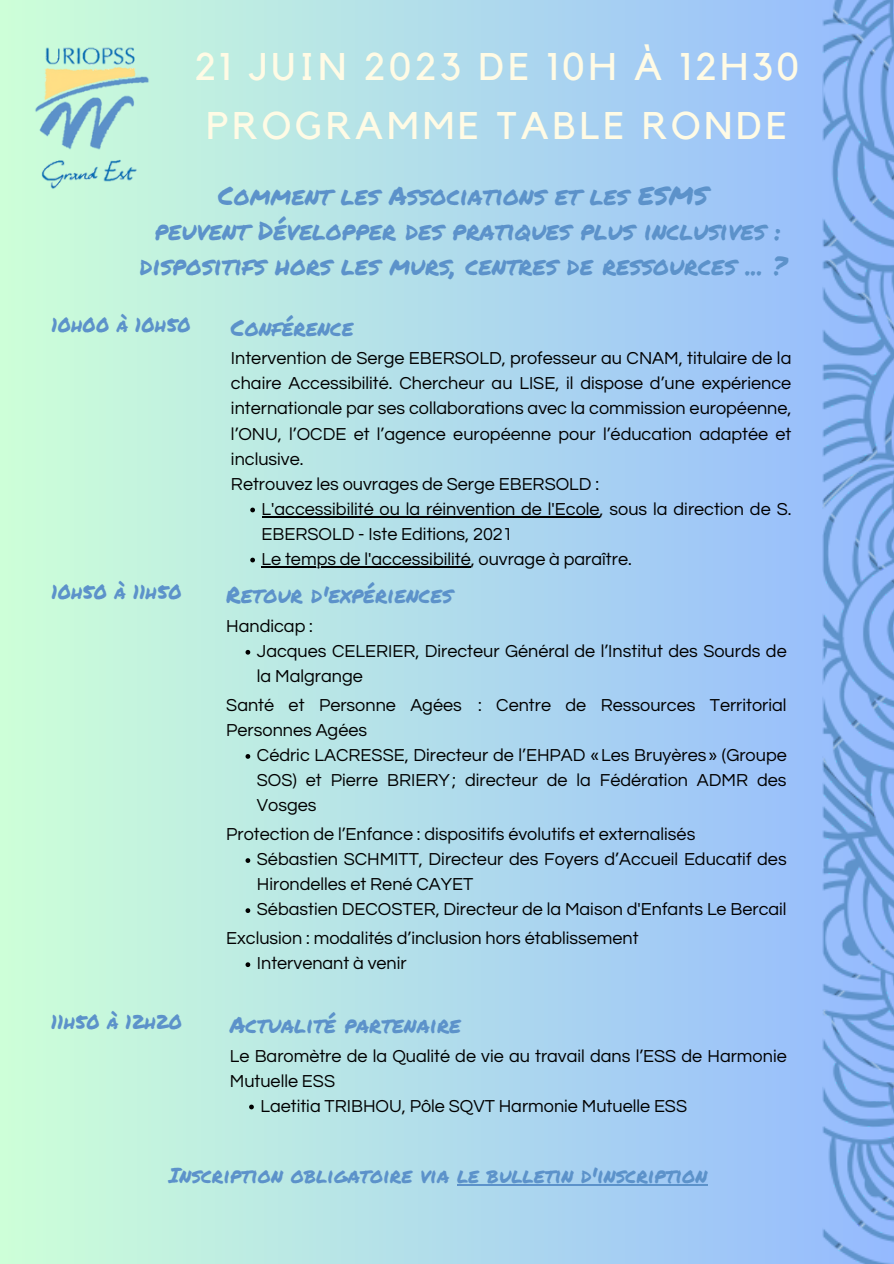
<style>
.page{position:relative;width:894px;height:1264px;background:#fff}
.page>*{position:absolute;margin:0;border:0;box-sizing:border-box;transform-origin:0 0}
.t1{font:38.4px "Kollektif";letter-spacing:.1em;color:#fffbe5}
.t2{font:25.5px/35px "Permanent Marker";color:#5c92ca;text-align:center}
.t3{font:22.5px "Permanent Marker";color:#5c92ca}
.t4{font:21px "Permanent Marker";color:#5c92ca}
.t5{font:19.5px "Permanent Marker";color:#5c92ca}
.t6{font:18px/25px "Questrial";color:#000}
</style>
<div class="page">
<div style="left:0;top:0;width:893px;height:1263px;background:linear-gradient(to right,#cdffd8,#94b9ff)"></div>
<img style="left:34px;top:45px;width:117px;height:146px">
<img style="left:822px;top:0;width:71px;height:1263px">
<svg style="left:250px;top:507px;width:5px;height:5px"></svg>
<hr style="left:261px;top:515px;width:338px;height:2px;background:#000">
<svg style="left:250px;top:557px;width:5px;height:5px"></svg>
<hr style="left:261px;top:565px;width:209px;height:2px;background:#000">
<svg style="left:245px;top:650px;width:5px;height:4px"></svg>
<svg style="left:245px;top:754px;width:5px;height:4px"></svg>
<svg style="left:245px;top:858px;width:5px;height:5px"></svg>
<svg style="left:245px;top:908px;width:5px;height:5px"></svg>
<svg style="left:245px;top:962px;width:5px;height:5px"></svg>
<svg style="left:249px;top:1104px;width:5px;height:5px"></svg>
<hr style="left:457px;top:1184px;width:250px;height:1px;background:#5c92ca">
<p class="t1" style="left:195px;top:49px;width:605px">21 JUIN 2023 DE 10H À 12H30</p>
<p class="t1" style="left:206px;top:107px;width:582px">PROGRAMME TABLE RONDE</p>
<p class="t2" style="left:218px;top:177px;width:491px">Comment les Associations et les ESMS</p>
<p class="t2" style="left:140px;top:212px;width:648px">peuvent Développer des pratiques plus inclusives : dispositifs hors les murs, centres de ressources ... ?</p>
<p class="t5" style="left:52px;top:310px;width:141px">10h00 à 10h50</p>
<p class="t3" style="left:231px;top:311px;width:124px">Conférence</p>
<p class="t6" style="left:231px;top:346px;width:562px;text-align:justify">Intervention de Serge EBERSOLD, professeur au CNAM, titulaire de la chaire Accessibilité. Chercheur au LISE, il dispose d’une expérience internationale par ses collaborations avec la commission européenne, l’ONU, l’OCDE et l’agence européenne pour l’éducation adaptée et inclusive.</p>
<p class="t6" style="left:231px;top:471px;width:369px">Retrouvez les ouvrages de Serge EBERSOLD :</p>
<p class="t5" style="left:51px;top:577px;width:132px">10h50 à 11h50</p>
<p class="t5" style="left:51px;top:1007px;width:132px">11h50 à 12h20</p>
<p class="t6" style="left:261px;top:496px;width:531px">L'accessibilité ou la réinvention de l'Ecole, sous la direction de S.<br>EBERSOLD - Iste Editions, 2021</p>
<p class="t6" style="left:261px;top:546px;width:371px">Le temps de l'accessibilité, ouvrage à paraître.</p>
<p class="t3" style="left:226px;top:578px;width:228px">Retour d'expériences</p>
<p class="t6" style="left:226px;top:614px;width:88px">Handicap :</p>
<p class="t6" style="left:257px;top:639px;width:531px">Jacques CELERIER, Directeur Général de l’Institut des Sourds de la Malgrange</p>
<p class="t6" style="left:226px;top:693px;width:561px">Santé et Personne Agées : Centre de Ressources Territorial<br>Personnes Agées</p>
<p class="t6" style="left:257px;top:743px;width:531px;text-align:justify">Cédric LACRESSE, Directeur de l’EHPAD «Les Bruyères» (Groupe SOS) et Pierre BRIERY; directeur de la Fédération ADMR des Vosges</p>
<p class="t6" style="left:257px;top:847px;width:531px">Sébastien SCHMITT, Directeur des Foyers d’Accueil Educatif des<br>Hirondelles et René CAYET</p>
<p class="t6" style="left:257px;top:897px;width:531px">Sébastien DECOSTER, Directeur de la Maison d'Enfants Le Bercail</p>
<p class="t6" style="left:257px;top:951px;width:151px">Intervenant à venir</p>
<p class="t6" style="left:226px;top:822px;width:470px">Protection de l’Enfance : dispositifs évolutifs et externalisés</p>
<p class="t6" style="left:226px;top:926px;width:414px">Exclusion : modalités d’inclusion hors établissement</p>
<p class="t3" style="left:230px;top:1007px;width:232px">Actualité partenaire</p>
<p class="t6" style="left:230px;top:1043px;width:558px">Le Baromètre de la Qualité de vie au travail dans l’ESS de Harmonie<br>Mutuelle ESS</p>
<p class="t6" style="left:260px;top:1093px;width:428px">Laetitia TRIBHOU, Pôle SQVT Harmonie Mutuelle ESS</p>
<p class="t4" style="left:169px;top:1159px;width:540px">Inscription obligatoire via le bulletin d'inscription</p>
</div>
